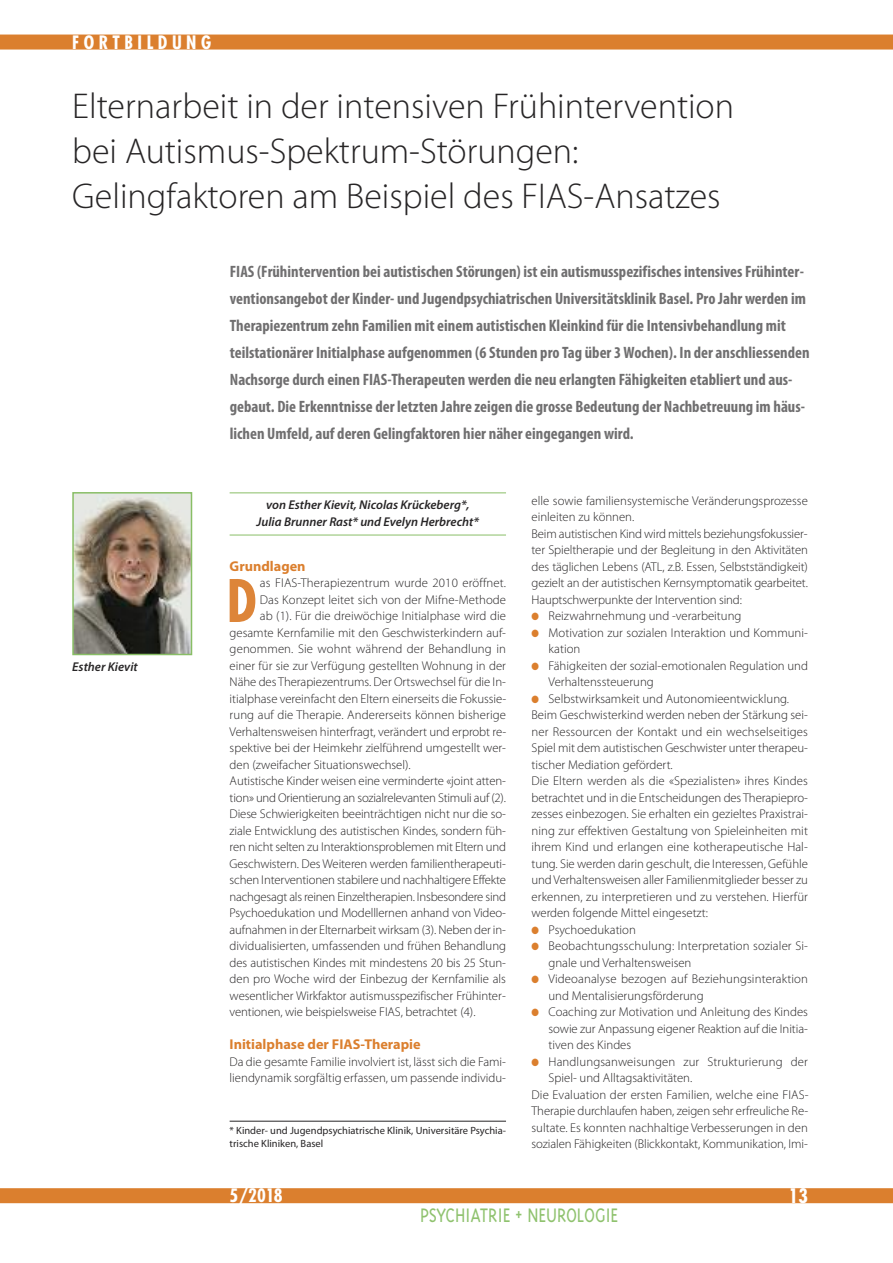
<style>
.page{position:relative;width:893px;height:1263px;background:#fff}
.page>*{position:absolute;margin:0;border:0;box-sizing:border-box;transform-origin:0 0}
.t1{font:700 condensed 57px "Futura";color:#dd8539}
.t2{font:300 36px/45px "Myriad Pro";color:#272526}
.t3{font:300 22.5px "Triplex";color:#8fc26e;scale:.88 1}
.t4{font:700 condensed 19.5px "Futura";color:#fff}
.t5{font:700 condensed 18px "Futura";letter-spacing:.25em;color:#fff}
.t6{font:700 condensed 16.5px/27px "Myriad Pro";color:#706f70}
.t7{font:700 14.25px "Myriad Pro";color:#db7f2e}
.t8{font:300 12.75px/16.5px "Myriad Pro";letter-spacing:-.005em;color:#272526}
.t9{font:italic 600 12.75px/16.5px "Myriad Pro";color:#272526;text-align:center}
.t10{font:10.5px/12.8px "Myriad Pro";color:#272526}
.s1{color:#db7f2e}
</style>
<div class="page">
<div style="left:0;top:35px;width:893px;height:15px;background:#db7f2e"></div>
<div style="left:0;top:1188px;width:893px;height:15px;background:#db7f2e"></div>
<hr style="left:230px;top:492px;width:276px;height:2px;background:#b1d49a">
<hr style="left:230px;top:534px;width:276px;height:2px;background:#b1d49a">
<img style="left:75px;top:495px;width:114px;height:157px">
<div style="left:72px;top:492px;width:120px;height:163px;border:2px solid #89be66"></div>
<hr style="left:230px;top:1121px;width:276px;height:1px;background:#272526">
<h3 class="t5" style="left:72px;top:34px;width:140px">FORTBILDUNG</h3>
<h2 class="t2" style="left:72px;top:86px;width:663px">Elternarbeit in der intensiven Frühintervention bei Autismus-Spektrum-Störungen:<br>Gelingfaktoren am Beispiel des FIAS-Ansatzes</h2>
<p class="t9" style="left:72px;top:660px;width:67px">Esther Kievit</p>
<p class="t6" style="left:230px;top:259px;width:581px">FIAS (Frühintervention bei autistischen Störungen) ist ein autismusspezifisches intensives Frühinter&shy;ventionsangebot der Kinder- und Jugendpsychiatrischen Universitätsklinik Basel. Pro Jahr werden im Therapiezentrum zehn Familien mit einem autistischen Kleinkind für die Intensivbehandlung mit teilstationärer Initialphase aufgenommen (6 Stunden pro Tag über 3Wochen). In der anschliessenden Nachsorge durch einen FIAS-Therapeuten werden die neu erlangten Fähigkeiten etabliert und aus&shy;gebaut. Die Erkenntnisse der letzten Jahre zeigen die grosse Bedeutung der Nachbetreuung im häus&shy;lichen Umfeld, auf deren Gelingfaktoren hier näher eingegangen wird.</p>
<p class="t9" style="left:257px;top:498px;width:224px">von Esther Kievit, Nicolas Krückeberg*,<br>Julia Brunner Rast* und Evelyn Herbrecht*</p>
<p class="t7" style="left:230px;top:560px;width:77px">Grundlagen</p>
<p class="t8" style="left:260px;top:575px;width:248px">as FIAS-Therapiezentrum wurde 2010 eröffnet.</p>
<p class="t8" style="left:260px;top:592px;width:248px">Das Konzept leitet sich von der Mifne-Methode</p>
<p class="t8" style="left:260px;top:608px;width:248px">ab (1). Für die dreiwöchige Initialphase wird die</p>
<p class="t8" style="left:230px;top:625px;width:278px">gesamte Kernfamilie mit den Geschwisterkindern auf-</p>
<p class="t8" style="left:230px;top:641px;width:278px">genommen. Sie wohnt während der Behandlung in</p>
<p class="t8" style="left:230px;top:658px;width:278px">einer für sie zur Verfügung gestellten Wohnung in der</p>
<p class="t8" style="left:230px;top:674px;width:278px">Nähe des Therapiezentrums. Der Ortswechsel für die In-</p>
<p class="t8" style="left:230px;top:691px;width:278px">itialphase vereinfacht den Eltern einerseits die Fokussie-</p>
<p class="t8" style="left:230px;top:707px;width:278px">rung auf die Therapie. Andererseits können bisherige</p>
<p class="t8" style="left:230px;top:724px;width:278px">Verhaltensweisen hinterfragt, verändert und erprobt re-</p>
<p class="t8" style="left:230px;top:740px;width:278px">spektive bei der Heimkehr zielführend umgestellt wer-</p>
<p class="t8" style="left:230px;top:757px;width:183px">den (zweifacher Situationswechsel).</p>
<p class="t8" style="left:230px;top:773px;width:278px">Autistische Kinder weisen eine verminderte «joint atten-</p>
<p class="t8" style="left:230px;top:790px;width:278px">tion» und Orientierung an sozialrelevanten Stimuli auf (2).</p>
<p class="t8" style="left:230px;top:806px;width:278px">Diese Schwierigkeiten beeinträchtigen nicht nur die so-</p>
<p class="t8" style="left:230px;top:823px;width:278px">ziale Entwicklung des autistischen Kindes, sondern füh-</p>
<p class="t8" style="left:230px;top:839px;width:278px">ren nicht selten zu Interaktionsproblemen mit Eltern und</p>
<p class="t8" style="left:230px;top:856px;width:278px">Geschwistern. Des Weiteren werden familientherapeuti-</p>
<p class="t8" style="left:230px;top:873px;width:278px">schen Interventionen stabilere und nachhaltigere Effekte</p>
<p class="t8" style="left:230px;top:889px;width:278px">nachgesagt als reinen Einzeltherapien. Insbesondere sind</p>
<p class="t8" style="left:230px;top:905px;width:278px">Psychoedukation und Modelllernen anhand von Video-</p>
<p class="t8" style="left:230px;top:922px;width:278px">aufnahmen in der Elternarbeit wirksam (3). Neben der in-</p>
<p class="t8" style="left:230px;top:938px;width:278px">dividualisierten, umfassenden und frühen Behandlung</p>
<p class="t8" style="left:230px;top:955px;width:278px">des autistischen Kindes mit mindestens 20 bis 25 Stun-</p>
<p class="t8" style="left:230px;top:971px;width:278px">den pro Woche wird der Einbezug der Kernfamilie als</p>
<p class="t8" style="left:230px;top:988px;width:278px">wesentlicher Wirkfaktor autismusspezifischer Frühinter-</p>
<p class="t8" style="left:230px;top:1004px;width:247px">ventionen, wie beispielsweise FIAS, betrachtet (4).</p>
<p class="t7" style="left:230px;top:1039px;width:193px">Initialphase der FIAS-Therapie</p>
<p class="t8" style="left:230px;top:1054px;width:278px">Da die gesamte Familie involviert ist, lässt sich die Fami&shy;liendynamik sorgfältig erfassen, um passende individu-</p>
<h1 class="t1" style="left:227px;top:576px;width:32px">D</h1>
<p class="t10" style="left:230px;top:1125px;width:278px">* Kinder- und Jugendpsychiatrische Klinik, Universitäre Psychia&shy;trische Kliniken, Basel</p>
<p class="t8" style="left:531px;top:493px;width:278px">elle sowie familiensystemische Veränderungsprozesse einleiten zu können.<br>Beim autistischen Kind wird mittels beziehungsfokussier&shy;ter Spieltherapie und der Begleitung in den Aktivitäten des täglichen Lebens (ATL, z.B. Essen, Selbstständigkeit) gezielt an der autistischen Kernsymptomatik gearbeitet.<br>Hauptschwerpunkte der Intervention sind:</p>
<p class="t8" style="left:532px;top:608px;width:211px"><span class="s1">●</span> Reizwahrnehmung und -verarbeitung</p>
<p class="t8" style="left:549px;top:625px;width:261px;text-indent:-17px"><span class="s1">●</span> Motivation zur sozialen Interaktion und Kommuni&shy;kation</p>
<p class="t8" style="left:549px;top:658px;width:261px;text-indent:-17px"><span class="s1">●</span> Fähigkeiten der sozial-emotionalen Regulation und<br>Verhaltenssteuerung</p>
<p class="t8" style="left:531px;top:691px;width:278px"><span class="s1">●</span> Selbstwirksamkeit und Autonomieentwicklung.<br>Beim Geschwisterkind werden neben der Stärkung sei&shy;ner Ressourcen der Kontakt und ein wechselseitiges Spiel mit dem autistischen Geschwister unter therapeu&shy;tischer Mediation gefördert.<br>Die Eltern werden als die «Spezialisten» ihres Kindes betrachtet und in die Entscheidungen des Therapiepro&shy;zesses einbezogen. Sie erhalten ein gezieltes Praxistrai&shy;ning zur effektiven Gestaltung von Spieleinheiten mit ihrem Kind und erlangen eine kotherapeutische Hal&shy;tung. Sie werden darin geschult, die Interessen, Gefühle und Verhaltensweisen aller Familienmitglieder besser zu erkennen, zu interpretieren und zu verstehen. Hierfür werden folgende Mittel eingesetzt:</p>
<p class="t8" style="left:532px;top:922px;width:106px"><span class="s1">●</span> Psychoedukation</p>
<p class="t8" style="left:549px;top:938px;width:261px;text-indent:-17px"><span class="s1">●</span> Beobachtungsschulung: Interpretation sozialer Si&shy;gnale und Verhaltensweisen</p>
<p class="t8" style="left:549px;top:971px;width:261px;text-indent:-17px"><span class="s1">●</span> Videoanalyse bezogen auf Beziehungsinteraktion und Mentalisierungsförderung</p>
<p class="t8" style="left:549px;top:1004px;width:261px;text-align:justify;text-indent:-17px"><span class="s1">●</span> Coaching zur Motivation und Anleitung des Kindes sowie zur Anpassung eigener Reaktion auf die Initia&shy;tiven des Kindes</p>
<p class="t8" style="left:532px;top:1054px;width:278px"><span class="s1">●</span> Handlungsanweisungen zur Strukturierung der</p>
<p class="t8" style="left:549px;top:1070px;width:145px">Spiel- und Alltagsaktivitäten.</p>
<p class="t8" style="left:531px;top:1087px;width:278px">Die Evaluation der ersten Familien, welche eine FIAS-</p>
<p class="t8" style="left:531px;top:1103px;width:278px">Therapie durchlaufen haben, zeigen sehr erfreuliche Re-</p>
<p class="t8" style="left:531px;top:1120px;width:278px">sultate. Es konnten nachhaltige Verbesserungen in den</p>
<p class="t8" style="left:531px;top:1136px;width:278px">sozialen Fähigkeiten (Blickkontakt, Kommunikation, Imi-</p>
<h3 class="t5" style="left:230px;top:1188px;width:55px">5/2018</h3>
<h3 class="t4" style="left:789px;top:1187px;width:21px">13</h3>
<h3 class="t3" style="left:420px;top:1201px;width:227px">PSYCHIATRIE + NEUROLOGIE</h3>
</div>
